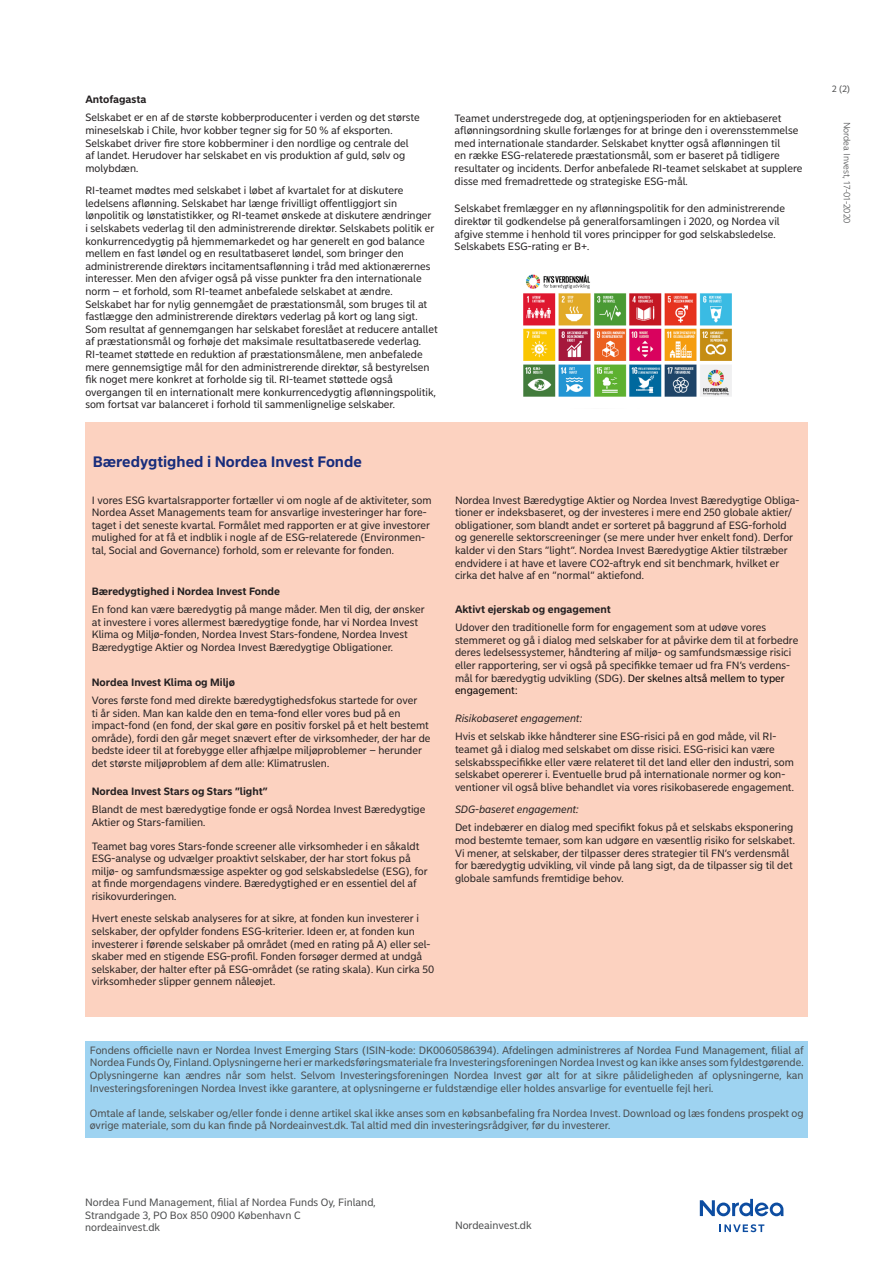
<style>
.page{position:relative;width:893px;height:1263px;background:#fff}
.page>*{position:absolute;margin:0;border:0;box-sizing:border-box;transform-origin:0 0}
.Body_text_headline{font:700 15px "Nordea Sans Small";color:#182d7c}
.Info_and_image_text{font:10.5px/12.6px "Nordea Sans Small";color:#231f20}
.Legal_text_bottom{font:10.5px/12.6px "Nordea Sans Small";color:#4b4c4d}
.Info_and_image_text-2{font:700 10.5px "Nordea Sans Small";color:#231f20}
.Info_and_image_text-3{font:italic 10.5px "Nordea Sans Small";color:#231f20}
.t1{font:300 9px "Nordea Sans Small";color:#4b4c4d}
.t2{font:9px "Nordea Sans Small";color:#4b4c4d}
.s1{color:#000}
</style>
<div class="page">
<div style="left:86px;top:1042px;width:722px;height:96px;background:#9ed3f1"></div>
<div style="left:85px;top:422px;width:723px;height:594px;background:#fcd2c0"></div>
<img style="left:523px;top:274px;width:209px;height:123px">
<svg style="left:700px;top:1199px;width:83px;height:17px"></svg>
<svg style="left:719px;top:1224px;width:45px;height:8px"></svg>
<p class="Info_and_image_text-2" style="left:85px;top:93px;width:62px">Antofagasta</p>
<p class="Info_and_image_text" style="left:85px;top:112px;width:336px">Selskabet er en af de største kobberproducenter i verden og det største mineselskab i Chile, hvor kobber tegner sig for 50 % af eksporten.<br>Selskabet driver fire store kobberminer i den nordlige og centrale del af landet. Herudover har selskabet en vis produktion af guld, sølv og molybdæn.</p>
<p class="Info_and_image_text" style="left:85px;top:184px;width:354px">RI-teamet mødtes med selskabet i løbet af kvartalet for at diskutere ledelsens aflønning. Selskabet har længe frivilligt offentliggjort sin lønpolitik og lønstatistikker, og RI-teamet ønskede at diskutere ændringer<br>i selskabets vederlag til den administrerende direktør. Selskabets politik er konkurrencedygtig på hjemmemarkedet og har generelt en god balance mellem en fast løndel og en resultatbaseret løndel, som bringer den administrerende direktørs incitamentsaflønning i tråd med aktionærernes interesser. Men den afviger også på visse punkter fra den internationale norm – et forhold, som RI-teamet anbefalede selskabet at ændre.<br>Selskabet har for nylig gennemgået de præstationsmål, som bruges til at fastlægge den administrerende direktørs vederlag på kort og lang sigt.<br>Som resultat af gennemgangen har selskabet foreslået at reducere antallet af præstationsmål og forhøje det maksimale resultatbaserede vederlag.<br>RI-teamet støttede en reduktion af præstationsmålene, men anbefalede mere gennemsigtige mål for den administrerende direktør, så bestyrelsen fik noget mere konkret at forholde sig til. RI-teamet støttede også overgangen til en internationalt mere konkurrencedygtig aflønningspolitik, som fortsat var balanceret i forhold til sammenlignelige selskaber.</p>
<p class="Info_and_image_text" style="left:455px;top:112px;width:349px">Teamet understregede dog, at optjeningsperioden for en aktiebaseret aflønningsordning skulle forlænges for at bringe den i overensstemmelse med internationale standarder. Selskabet knytter også aflønningen til<br>en række ESG-relaterede præstationsmål, som er baseret på tidligere resultater og incidents. Derfor anbefalede RI-teamet selskabet at supplere disse med fremadrettede og strategiske ESG-mål.</p>
<p class="Info_and_image_text" style="left:455px;top:203px;width:332px">Selskabet fremlægger en ny aflønningspolitik for den administrerende direktør til godkendelse på generalforsamlingen i 2020, og Nordea vil afgive stemme i henhold til vores principper for god selskabsledelse.<br>Selskabets ESG-rating er B+.</p>
<p class="Body_text_headline" style="left:93px;top:453px;width:271px">Bæredygtighed i Nordea Invest Fonde</p>
<p class="Info_and_image_text" style="left:92px;top:494px;width:341px">I vores ESG kvartalsrapporter fortæller vi om nogle af de aktiviteter, som Nordea Asset Managements team for ansvarlige investeringer har fore&shy;taget i det seneste kvartal. Formålet med rapporten er at give investorer mulighed for at få et indblik i nogle af de ESG-relaterede (Environmen&shy;tal, Social and Governance) forhold, som er relevante for fonden.</p>
<p class="Info_and_image_text-2" style="left:92px;top:584px;width:190px">Bæredygtighed i Nordea Invest Fonde</p>
<p class="Info_and_image_text" style="left:92px;top:603px;width:334px">En fond kan være bæredygtig på mange måder. Men til dig, der ønsker at investere i vores allermest bæredygtige fonde, har vi Nordea Invest Klima og Miljø-fonden, Nordea Invest Stars-fondene, Nordea Invest Bæredygtige Aktier og Nordea Invest Bæredygtige Obligationer.</p>
<p class="Info_and_image_text-2" style="left:92px;top:675px;width:145px">Nordea Invest Klima og Miljø</p>
<p class="Info_and_image_text" style="left:92px;top:694px;width:340px">Vores første fond med direkte bæredygtighedsfokus startede for over<br>ti år siden. Man kan kalde den en tema-fond eller vores bud på en impact-fond (en fond, der skal gøre en positiv forskel på et helt bestemt område), fordi den går meget snævert efter de virksomheder, der har de bedste ideer til at forebygge eller afhjælpe miljøproblemer – herunder det største miljøproblem af dem alle: Klimatruslen.</p>
<p class="Info_and_image_text-2" style="left:92px;top:785px;width:178px">Nordea Invest Stars og Stars ”light”</p>
<p class="Info_and_image_text" style="left:92px;top:803px;width:335px">Blandt de mest bæredygtige fonde er også Nordea Invest Bæredygtige<br>Aktier og Stars-familien.</p>
<p class="Info_and_image_text" style="left:92px;top:840px;width:337px">Teamet bag vores Stars-fonde screener alle virksomheder i en såkaldt ESG-analyse og udvælger proaktivt selskaber, der har stort fokus på miljø- og samfundsmæssige aspekter og god selskabsledelse (ESG), for at finde morgendagens vindere. Bæredygtighed er en essentiel del af risikovurderingen.</p>
<p class="Info_and_image_text" style="left:92px;top:912px;width:344px">Hvert eneste selskab analyseres for at sikre, at fonden kun investerer i selskaber, der opfylder fondens ESG-kriterier. Ideen er, at fonden kun investerer i førende selskaber på området (med en rating på A) eller sel&shy;skaber med en stigende ESG-profil. Fonden forsøger dermed at undgå selskaber, der halter efter på ESG-området (se rating skala). Kun cirka 50 virksomheder slipper gennem nåleøjet.</p>
<p class="Info_and_image_text" style="left:455px;top:494px;width:346px">Nordea Invest Bæredygtige Aktier og Nordea Invest Bæredygtige Obliga&shy;tioner er indeksbaseret, og der investeres i mere end 250 globale aktier/ obligationer, som blandt andet er sorteret på baggrund af ESG-forhold og generelle sektorscreeninger (se mere under hver enkelt fond). Derfor kalder vi den Stars ”light”. Nordea Invest Bæredygtige Aktier tilstræber endvidere i at have et lavere CO2-aftryk end sit benchmark, hvilket er cirka det halve af en ”normal” aktiefond.</p>
<p class="Info_and_image_text-2" style="left:455px;top:603px;width:157px">Aktivt ejerskab og engagement</p>
<p class="Info_and_image_text" style="left:455px;top:621px;width:345px">Udover den traditionelle form for engagement som at udøve vores stemmeret og gå i dialog med selskaber for at påvirke dem til at forbedre deres ledelsessystemer, håndtering af miljø- og samfundsmæssige risici eller rapportering, ser vi også på specifikke temaer ud fra FN’s verdens&shy;mål for bæredygtig udvikling (SDG). <span class="s1">Der skelnes altså mellem to typer engagement:</span></p>
<p class="Info_and_image_text-3" style="left:455px;top:712px;width:129px">Risikobaseret engagement:</p>
<p class="Info_and_image_text" style="left:455px;top:730px;width:340px">Hvis et selskab ikke håndterer sine ESG-risici på en god måde, vil RI&shy;teamet gå i dialog med selskabet om disse risici. ESG-risici kan være selskabsspecifikke eller være relateret til det land eller den industri, som selskabet opererer i. Eventuelle brud på internationale normer og kon&shy;ventioner vil også blive behandlet via vores risikobaserede engagement.</p>
<p class="Info_and_image_text-3" style="left:455px;top:803px;width:125px">SDG-baseret engagement:</p>
<p class="Info_and_image_text" style="left:455px;top:821px;width:341px">Det indebærer en dialog med specifikt fokus på et selskabs eksponering mod bestemte temaer, som kan udgøre en væsentlig risiko for selskabet.<br>Vi mener, at selskaber, der tilpasser deres strategier til FN’s verdensmål for bæredygtig udvikling, vil vinde på lang sigt, da de tilpasser sig til det globale samfunds fremtidige behov.</p>
<p class="Legal_text_bottom" style="left:90px;top:1044px;width:715px;text-align:justify">Fondens officielle navn er Nordea Invest Emerging Stars (ISIN-kode: DK0060586394). Afdelingen administreres af Nordea Fund Management, filial af Nordea Funds Oy, Finland. Oplysningerne heri er markedsføringsmateriale fra Investeringsforeningen Nordea Invest og kan ikke anses som fyldestgørende.<br>Oplysningerne kan ændres når som helst. Selvom Investeringsforeningen Nordea Invest gør alt for at sikre pålideligheden af oplysningerne, kan Investeringsforeningen Nordea Invest ikke garantere, at oplysningerne er fuldstændige eller holdes ansvarlige for eventuelle fejl heri.</p>
<p class="Legal_text_bottom" style="left:90px;top:1107px;width:715px">Omtale af lande, selskaber og/eller fonde i denne artikel skal ikke anses som en købsanbefaling fra Nordea Invest. Download og læs fondens prospekt og øvrige materiale, som du kan finde på Nordeainvest.dk. Tal altid med din investeringsrådgiver, før du investerer.</p>
<p class="Legal_text_bottom" style="left:85px;top:1196px;width:292px">Nordea Fund Management, filial af Nordea Funds Oy, Finland,<br>Strandgade 3, PO Box 850 0900 København C nordeainvest.dk</p>
<p class="Legal_text_bottom" style="left:455px;top:1219px;width:78px">Nordeainvest.dk</p>
<p class="t2" style="left:832px;top:83px;width:20px">2 (2)</p>
<p class="t1" style="left:852px;top:122px;width:103px;rotate:90deg">Nordea Invest, 17-01-2020</p>
</div>
